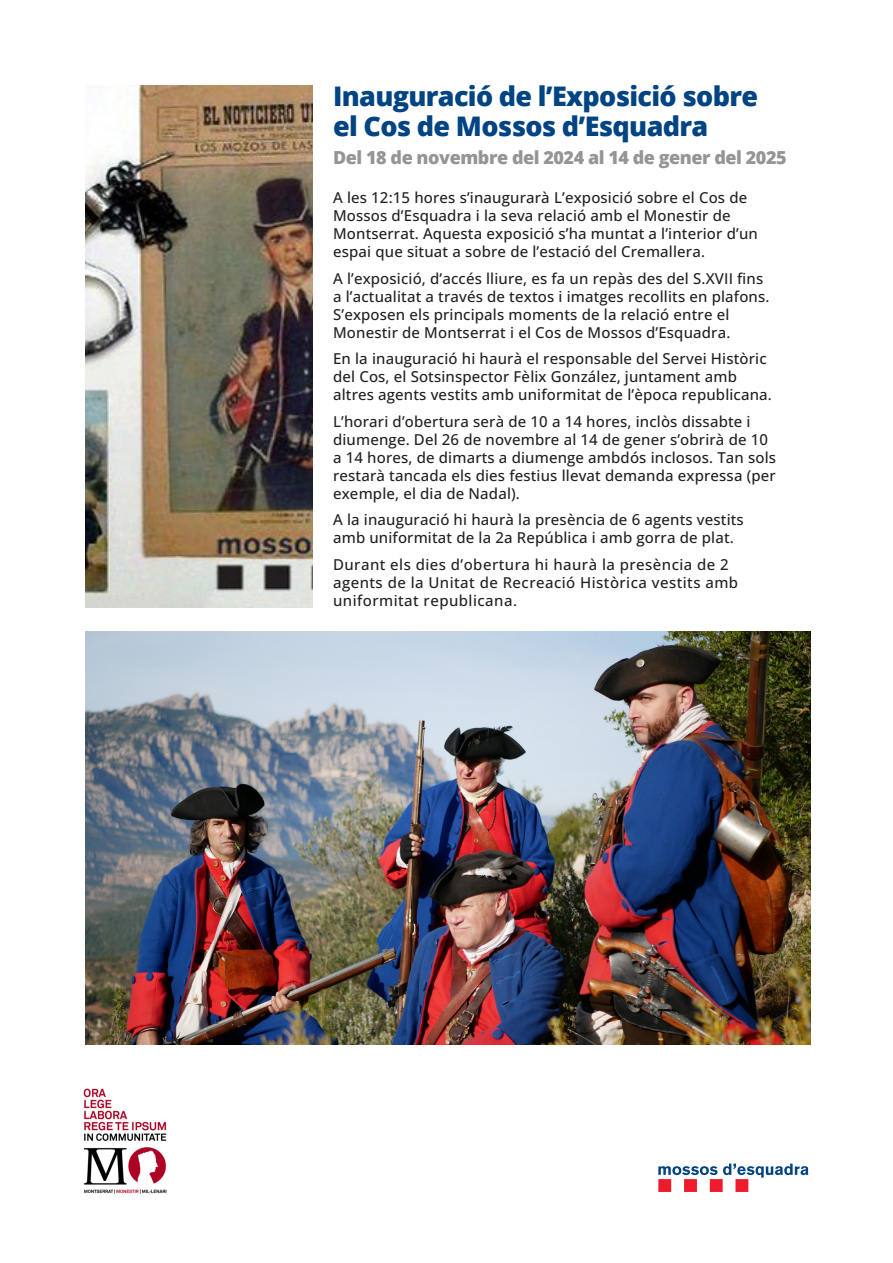
<style>
.page{position:relative;width:893px;height:1263px;background:#fff}
.page>*{position:absolute;margin:0;border:0;box-sizing:border-box;transform-origin:0 0}
.t1{font:800 27px/30px "Open Sans";letter-spacing:-.025em;color:#004483}
.t2{font:800 18px "Open Sans";letter-spacing:-.025em;color:#939598}
.t3{font:500 15px/18px "Open Sans";letter-spacing:.01em;color:#231f20}
.t4{font:500 15px/18px "Open Sans";letter-spacing:.03em;color:#231f20}
</style>
<div class="page">
<img style="left:83px;top:1088px;width:84px;height:106px">
<div style="left:658px;top:1179px;width:13px;height:13px;background:#ee1b2c"></div>
<div style="left:684px;top:1179px;width:13px;height:13px;background:#ee1b2c"></div>
<div style="left:710px;top:1179px;width:13px;height:13px;background:#ee1b2c"></div>
<div style="left:735px;top:1179px;width:13px;height:13px;background:#ee1b2c"></div>
<svg style="left:658px;top:1163px;width:150px;height:14px"></svg>
<img style="left:85px;top:85px;width:227px;height:523px">
<img style="left:85px;top:632px;width:725px;height:412px">
<p class="t1" style="left:333px;top:79px;width:426px">Inauguració de l’Exposició sobre el Cos de Mossos d’Esquadra</p>
<p class="t2" style="left:333px;top:143px;width:455px">Del 18 de novembre del 2024 al 14 de gener del 2025</p>
<p class="t3" style="left:333px;top:188px;width:426px">A les 12:15 hores s’inaugurarà L’exposició sobre el Cos de Mossos d’Esquadra i la seva relació amb el Monestir de Montserrat. Aquesta exposició s’ha muntat a l’interior d’un espai que situat a sobre de l’estació del Cremallera.</p>
<p class="t3" style="left:333px;top:269px;width:438px">A l’exposició, d’accés lliure, es fa un repàs des del S.XVII fins a l’actualitat a través de textos i imatges recollits en plafons.<br>S’exposen els principals moments de la relació entre el Monestir de Montserrat i el Cos de Mossos d’Esquadra.</p>
<p class="t3" style="left:333px;top:349px;width:440px">En la inauguració hi haurà el responsable del Servei Històric del Cos, el Sotsinspector Fèlix González, juntament amb altres agents vestits amb uniformitat de l’època republicana.</p>
<p class="t3" style="left:333px;top:412px;width:445px">L’horari d’obertura serà de 10 a 14 hores, inclòs dissabte i diumenge. Del 26 de novembre al 14 de gener s’obrirà de 10 a 14 hores, de dimarts a diumenge ambdós inclosos. Tan sols restarà tancada els dies festius llevat demanda expressa (per exemple, el dia de Nadal).</p>
<p class="t3" style="left:333px;top:510px;width:412px">A la inauguració hi haurà la presència de 6 agents vestits amb uniformitat de la 2a República i amb gorra de plat.</p>
<p class="t4" style="left:333px;top:555px;width:407px">Durant els dies d’obertura hi haurà la presència de 2 agents de la Unitat de Recreació Històrica vestits amb uniformitat republicana.</p>
</div>
